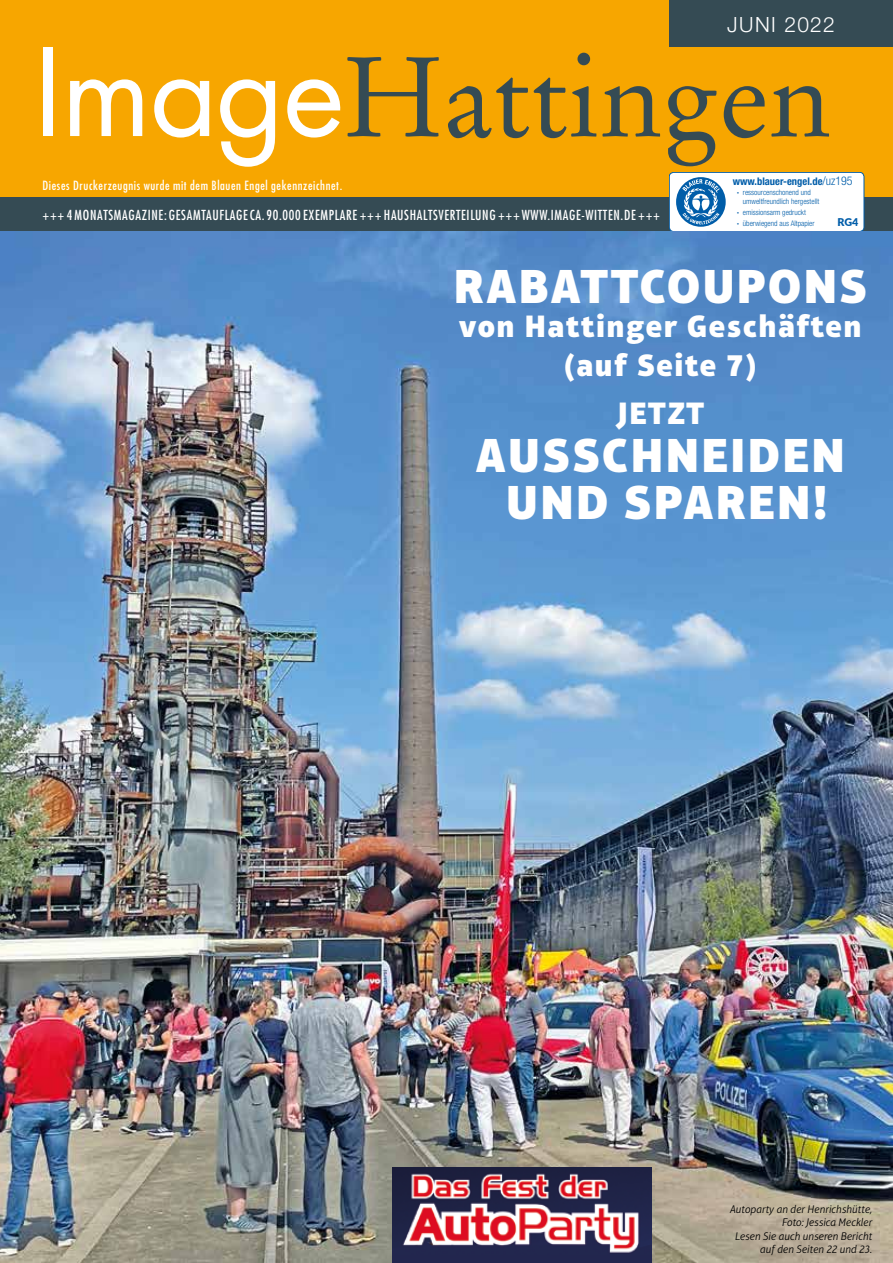
<style>
.page{position:relative;width:893px;height:1263px;background:#fff}
.page>*{position:absolute;margin:0;border:0;box-sizing:border-box;transform-origin:0 0}
.t1{font:112.65px "Stempel Garamond LT Pro";color:#354b54}
.t2{font:900 48.6px/46.5px "Aptifer Sans LT Pro";letter-spacing:.05em;color:#fff;text-align:center}
.t3{font:900 31.5px/39.2px "Aptifer Sans LT Pro";letter-spacing:.05em;color:#fff;text-align:center}
.t4{font:300 21px "Helvetica Neue LT Pro";letter-spacing:.06em;color:#fff}
.t5{font:500 condensed 13.5px "Futura LT Pro";letter-spacing:.05em;color:#fff}
.t6{font:500 condensed 12.3px "Futura LT Pro";letter-spacing:.05em;color:#fff}
.t7{font:italic 300 11.25px/13.5px "Aptifer Sans LT Pro";color:#000;text-align:right}
.t8{font:900 10.65px "Lato";color:#005da9}
.t9{font:700 condensed 10.5px "Helvetica Neue";color:#005da9}
.t10{font:300 condensed 7.65px/8.9px "Helvetica Neue";color:#005da9}
.s1{font-family:"Futura LT Pro";font-size:117.15px;color:#fff}
.s2{font-weight:300;font-size:12px}
.s3{font-weight:700}
</style>
<div class="page">
<div style="left:0;top:0;width:893px;height:198px;background:#f7a600"></div>
<div style="left:0;top:198px;width:893px;height:34px;background:#354b54"></div>
<div style="left:669px;top:172px;width:195px;height:59px;background:#fff;border-radius:5px"></div>
<div style="left:669px;top:172px;width:195px;height:60px;border:1px solid #005da9;border-radius:5px"></div>
<svg style="left:676px;top:177px;width:50px;height:50px"></svg>
<div style="left:669px;top:0;width:224px;height:46px;background:#354b54"></div>
<img style="left:0;top:232px;width:893px;height:1031px">
<img style="left:392px;top:1167px;width:260px;height:88px">
<div style="left:392px;top:1255px;width:260px;height:8px;background:#22264e"></div>
<h3 class="t4" style="left:727px;top:12px;width:109px">JUNI 2022</h3>
<h1 class="t1" style="left:34px;top:25px;width:798px"><span class="s1">Image</span>Hattingen</h1>
<p class="t9" style="left:733px;top:175px;width:121px">www.blauer-engel.de<span class="s2">/uz195</span></p>
<p class="t10" style="left:743px;top:188px;width:78px;text-indent:-6px"><span class="s3">·</span> ressourcenschonend und umweltfreundlich hergestellt</p>
<p class="t10" style="left:737px;top:207px;width:79px;line-height:10.9px"><span class="s3">·</span> emissionsarm gedruckt<br><span class="s3">·</span> überwiegend aus Altpapier</p>
<p class="t8" style="left:837px;top:214px;width:22px">RG4</p>
<p class="t6" style="left:43px;top:177px;width:301px">Dieses Druckerzeugnis wurde mit dem Blauen Engel gekennzeichnet.</p>
<p class="t5" style="left:43px;top:206px;width:619px">+++ 4 MONATSMAGAZINE: GESAMTAUFLAGE CA. 90.000 EXEMPLARE +++ HAUSHALTSVERTEILUNG +++ WWW.IMAGE-WITTEN.DE +++</p>
<h2 class="t2" style="left:454px;top:262px;width:415px">RABATTCOUPONS</h2>
<h3 class="t3" style="left:459px;top:306px;width:404px">von Hattinger Geschäften (auf Seite 7)</h3>
<h3 class="t3" style="left:617px;top:393px;width:89px">JETZT</h3>
<h2 class="t2" style="left:476px;top:432px;width:370px">AUSSCHNEIDEN<br>UND SPAREN!</h2>
<p class="t7" style="left:730px;top:1202px;width:144px">Autoparty an der Henrichshütte,<br>Foto: Jessica Meckler<br>Lesen Sie auch unseren Bericht auf den Seiten 22 und 23.</p>
</div>
